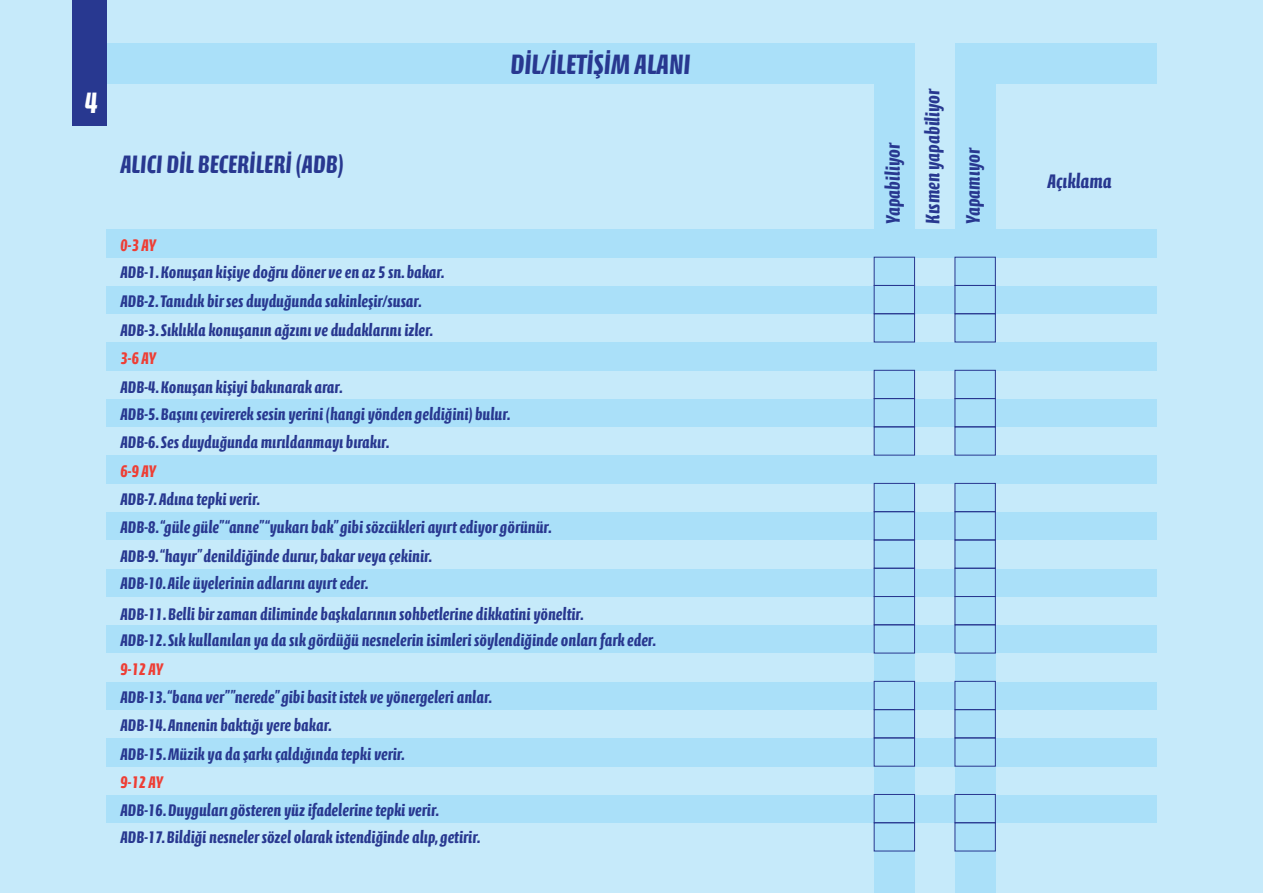
<style>
.page{position:relative;width:1263px;height:893px;background:#c6eafa}
.page>*{position:absolute;margin:0;border:0;box-sizing:border-box;transform-origin:0 0}
.t1{font:700 30px "Calcite Pro";color:#fff}
.t2{font:700 28.5px "Calcite Pro";color:#283890}
.t3{font:700 25.65px "Calcite Pro";color:#283890}
.t4{font:700 19.95px "Calcite Pro";color:#283890}
.t5{font:700 17.1px/27px "Calcite Pro";color:#283890}
.t6{font:700 17.1px "Calcite Pro";letter-spacing:-.01em;color:#ee3e35}
</style>
<div class="page">
<div style="left:107px;top:43px;width:1050px;height:40px;background:#aae0f9"></div>
<div style="left:73px;top:0;width:34px;height:126px;background:#283890"></div>
<div style="left:914px;top:43px;width:41px;height:808px;background:#c6eafa"></div>
<div style="left:107px;top:794px;width:1050px;height:29px;background:#aae0f9"></div>
<div style="left:107px;top:738px;width:1050px;height:28px;background:#aae0f9"></div>
<div style="left:107px;top:681px;width:1050px;height:29px;background:#aae0f9"></div>
<div style="left:107px;top:625px;width:1050px;height:28px;background:#aae0f9"></div>
<div style="left:107px;top:568px;width:1050px;height:28px;background:#aae0f9"></div>
<div style="left:107px;top:512px;width:1050px;height:28px;background:#aae0f9"></div>
<div style="left:107px;top:455px;width:1050px;height:28px;background:#aae0f9"></div>
<div style="left:107px;top:399px;width:1050px;height:28px;background:#aae0f9"></div>
<div style="left:107px;top:342px;width:1050px;height:28px;background:#aae0f9"></div>
<div style="left:107px;top:285px;width:1050px;height:29px;background:#aae0f9"></div>
<div style="left:107px;top:229px;width:1050px;height:28px;background:#aae0f9"></div>
<div style="left:955px;top:43px;width:40px;height:850px;background:#aae0f9"></div>
<div style="left:874px;top:43px;width:40px;height:850px;background:#aae0f9"></div>
<div style="left:874px;top:257px;width:41px;height:29px;border:1px solid #283890"></div>
<div style="left:954px;top:257px;width:42px;height:29px;border:1px solid #283890"></div>
<div style="left:874px;top:285px;width:41px;height:29px;border:1px solid #283890"></div>
<div style="left:954px;top:285px;width:42px;height:29px;border:1px solid #283890"></div>
<div style="left:874px;top:313px;width:41px;height:29px;border:1px solid #283890"></div>
<div style="left:954px;top:313px;width:42px;height:29px;border:1px solid #283890"></div>
<div style="left:874px;top:370px;width:41px;height:29px;border:1px solid #283890"></div>
<div style="left:954px;top:370px;width:42px;height:29px;border:1px solid #283890"></div>
<div style="left:874px;top:398px;width:41px;height:29px;border:1px solid #283890"></div>
<div style="left:954px;top:398px;width:42px;height:29px;border:1px solid #283890"></div>
<div style="left:874px;top:426px;width:41px;height:29px;border:1px solid #283890"></div>
<div style="left:954px;top:426px;width:42px;height:29px;border:1px solid #283890"></div>
<div style="left:874px;top:483px;width:41px;height:29px;border:1px solid #283890"></div>
<div style="left:954px;top:483px;width:42px;height:29px;border:1px solid #283890"></div>
<div style="left:874px;top:511px;width:41px;height:29px;border:1px solid #283890"></div>
<div style="left:954px;top:511px;width:42px;height:29px;border:1px solid #283890"></div>
<div style="left:874px;top:540px;width:41px;height:29px;border:1px solid #283890"></div>
<div style="left:954px;top:540px;width:42px;height:29px;border:1px solid #283890"></div>
<div style="left:874px;top:568px;width:41px;height:29px;border:1px solid #283890"></div>
<div style="left:954px;top:568px;width:42px;height:29px;border:1px solid #283890"></div>
<div style="left:874px;top:596px;width:41px;height:29px;border:1px solid #283890"></div>
<div style="left:954px;top:596px;width:42px;height:29px;border:1px solid #283890"></div>
<div style="left:874px;top:624px;width:41px;height:29px;border:1px solid #283890"></div>
<div style="left:954px;top:624px;width:42px;height:29px;border:1px solid #283890"></div>
<div style="left:874px;top:681px;width:41px;height:29px;border:1px solid #283890"></div>
<div style="left:954px;top:681px;width:42px;height:29px;border:1px solid #283890"></div>
<div style="left:874px;top:709px;width:41px;height:29px;border:1px solid #283890"></div>
<div style="left:954px;top:709px;width:42px;height:29px;border:1px solid #283890"></div>
<div style="left:874px;top:737px;width:41px;height:29px;border:1px solid #283890"></div>
<div style="left:954px;top:737px;width:42px;height:29px;border:1px solid #283890"></div>
<div style="left:874px;top:794px;width:41px;height:29px;border:1px solid #283890"></div>
<div style="left:954px;top:794px;width:42px;height:29px;border:1px solid #283890"></div>
<div style="left:874px;top:822px;width:41px;height:29px;border:1px solid #283890"></div>
<div style="left:954px;top:822px;width:42px;height:29px;border:1px solid #283890"></div>
<h1 class="t1" style="left:85px;top:85px;width:14px">4</h1>
<h3 class="t3" style="left:120px;top:149px;width:225px">ALICI DİL BECERİLERİ (ADB)</h3>
<h2 class="t2" style="left:510px;top:48px;width:182px">DİL/İLETİŞİM ALANI</h2>
<p class="t6" style="left:120px;top:235px;width:37px">0-3 AY</p>
<p class="t5" style="left:120px;top:259px;width:326px">ADB-1. Konuşan kişiye doğru döner ve en az 5 sn. bakar.</p>
<p class="t5" style="left:120px;top:288px;width:303px">ADB-2. Tanıdık bir ses duyduğunda sakinleşir/susar.</p>
<p class="t5" style="left:120px;top:317px;width:315px">ADB-3. Sıklıkla konuşanın ağzını ve dudaklarını izler.</p>
<p class="t6" style="left:120px;top:348px;width:37px">3-6 AY</p>
<p class="t5" style="left:120px;top:374px;width:224px">ADB-4. Konuşan kişiyi bakınarak arar.</p>
<p class="t5" style="left:120px;top:401px;width:392px">ADB-5. Başını çevirerek sesin yerini (hangi yönden geldiğini) bulur.</p>
<p class="t5" style="left:120px;top:429px;width:271px">ADB-6. Ses duyduğunda mırıldanmayı bırakır.</p>
<p class="t6" style="left:120px;top:461px;width:37px">6-9 AY</p>
<p class="t5" style="left:120px;top:486px;width:142px">ADB-7. Adına tepki verir.</p>
<p class="t5" style="left:120px;top:513px;width:433px">ADB-8. “güle güle” “anne” “yukarı bak” gibi sözcükleri ayırt ediyor görünür.</p>
<p class="t5" style="left:120px;top:542px;width:314px">ADB-9. “hayır” denildiğinde durur, bakar veya çekinir.</p>
<p class="t5" style="left:120px;top:569px;width:250px">ADB-10. Aile üyelerinin adlarını ayırt eder.</p>
<p class="t5" style="left:120px;top:600px;width:465px">ADB-11. Belli bir zaman diliminde başkalarının sohbetlerine dikkatini yöneltir.</p>
<p class="t5" style="left:120px;top:626px;width:537px">ADB-12. Sık kullanılan ya da sık gördüğü nesnelerin isimleri söylendiğinde onları fark eder.</p>
<p class="t6" style="left:120px;top:659px;width:44px">9-12 AY</p>
<p class="t5" style="left:120px;top:684px;width:373px">ADB-13. “bana ver” ”nerede” gibi basit istek ve yönergeleri anlar.</p>
<p class="t5" style="left:120px;top:712px;width:213px">ADB-14. Annenin baktığı yere bakar.</p>
<p class="t5" style="left:120px;top:741px;width:286px">ADB-15. Müzik ya da şarkı çaldığında tepki verir.</p>
<p class="t6" style="left:120px;top:772px;width:44px">9-12 AY</p>
<p class="t5" style="left:120px;top:796px;width:362px">ADB-16. Duyguları gösteren yüz ifadelerine tepki verir.<br>ADB-17. Bildiği nesneler sözel olarak istendiğinde alıp, getirir.</p>
<p class="t4" style="left:921px;top:224px;width:137px;rotate:-90deg">Kısmen yapabiliyor</p>
<p class="t4" style="left:881px;top:224px;width:82px;rotate:-90deg">Yapabiliyor</p>
<p class="t4" style="left:961px;top:224px;width:77px;rotate:-90deg">Yapamıyor</p>
<p class="t4" style="left:1047px;top:169px;width:66px">Açıklama</p>
</div>
